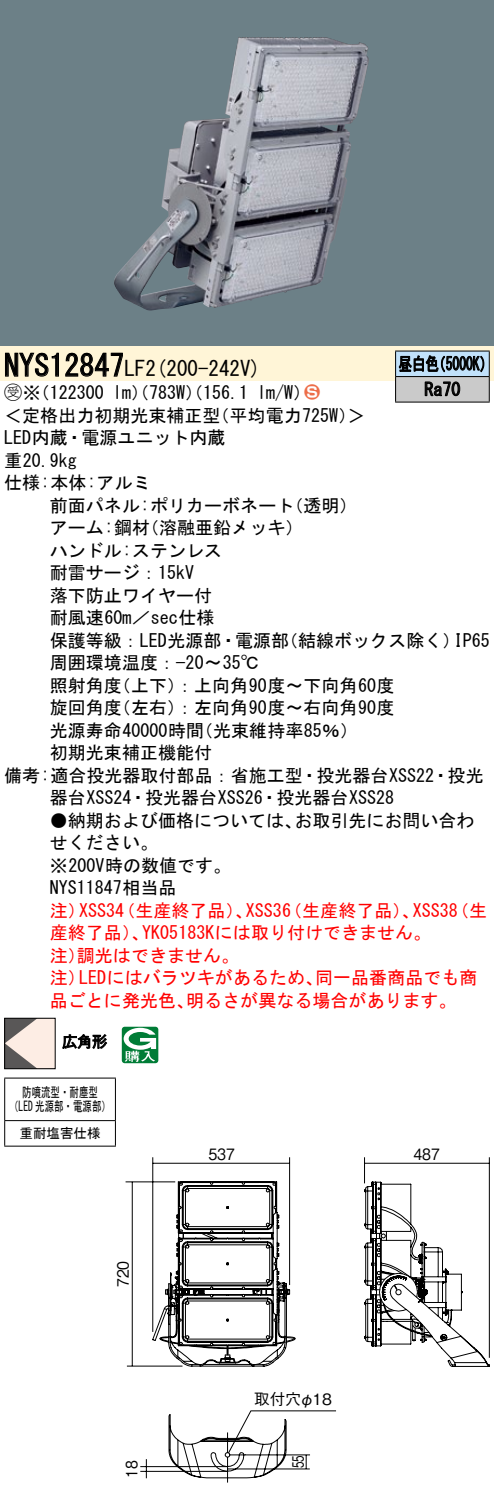
<style>
.page{position:relative;width:494px;height:1498px;background:#fff}
.page>*{position:absolute;margin:0;border:0;box-sizing:border-box;transform-origin:0 0}
.t1{font:30px "MS Gothic";color:#000}
.t2{font:21px "MS Gothic";color:#000}
.t3{font:18px/22.5px "MS Gothic";color:#000}
.t4{font:18px/22.5px "MS Gothic";color:#f00}
.t5{font:18px/25.5px "MS Gothic";color:#000;scale:.75 1}
.t6{font:18px "Ford Classification 1";color:#ed6d48}
.t7{font:15.6px "Gothic BBB Pro Medium 90 pv RKSJ H";color:#000;scale:.9 1}
.t8{font:15.6px "Gothic BBB Pro Medium 90 pv RKSJ H";color:#000}
.t9{font:15.6px "Gothic BBB Pro Medium 90 pv RKSJ H";color:#000;scale:.65 1}
.t10{font:15.3px "Gothic BBB Pro Medium 90 pv RKSJ H";color:#000}
.t11{font:13.5px/14.1px "MS Gothic";color:#000;text-align:center;scale:.7 1}
.t12{font:13.5px "MS Gothic";color:#000}
.s1{font-family:"Ford Classification 1"}
.s2{color:#fff}
</style>
<div class="page">
<div style="left:0;top:0;width:493px;height:346px;background:#6c8087"></div>
<img style="left:114px;top:37px;width:204px;height:273px">
<div style="left:0;top:346px;width:493px;height:34px;background:#fff5d7"></div>
<svg style="left:5px;top:352px;width:54px;height:25px"></svg>
<svg style="left:65px;top:352px;width:58px;height:25px"></svg>
<svg style="left:6px;top:1019px;width:47px;height:48px;background:#cbbfb9"></svg>
<div style="left:4px;top:1017px;width:51px;height:52px;border:1px solid #000"></div>
<svg style="left:62px;top:1034px;width:45px;height:15px"></svg>
<svg style="left:122px;top:1026px;width:36px;height:37px"></svg>
<hr style="left:4px;top:1077px;width:112px;height:1px;background:#000">
<hr style="left:4px;top:1078px;width:1px;height:42px;background:#000">
<hr style="left:115px;top:1078px;width:1px;height:42px;background:#000">
<hr style="left:4px;top:1120px;width:112px;height:1px;background:#000">
<svg style="left:4px;top:1121px;width:1px;height:24px"></svg>
<svg style="left:115px;top:1121px;width:1px;height:24px"></svg>
<hr style="left:4px;top:1145px;width:112px;height:1px;background:#000">
<hr style="left:395px;top:350px;width:94px;height:1px;background:#000">
<hr style="left:395px;top:401px;width:94px;height:1px;background:#000">
<svg style="left:394px;top:351px;width:95px;height:50px;background:#97a2aa"></svg>
<svg style="left:125px;top:1157px;width:337px;height:210px"></svg>
<hr style="left:364px;top:1162px;width:125px;height:1px;background:#000">
<hr style="left:488px;top:1157px;width:1px;height:200px;background:#000">
<svg style="left:363px;top:1157px;width:1px;height:26px"></svg>
<svg style="left:168px;top:1410px;width:168px;height:72px"></svg>
<svg style="left:146px;top:1459px;width:1px;height:19px"></svg>
<hr style="left:140px;top:1466px;width:87px;height:1px;background:#000">
<hr style="left:140px;top:1470px;width:87px;height:1px;background:#000">
<svg style="left:411px;top:1320px;width:5px;height:20px"></svg>
<h1 class="t1" style="left:4px;top:350px;width:122px">NYS12847</h1>
<p class="t2" style="left:124px;top:358px;width:138px">LF (2 200-242 (V</p>
<p class="t3" style="left:4px;top:381px;width:101px"><span class="s1">B</span>※（122300</p>
<p class="t3" style="left:113px;top:381px;width:136px">lm）（783 ）（W 156.1</p>
<p class="t3" style="left:257px;top:381px;width:55px">l m (W/</p>
<p class="t6" style="left:304px;top:383px;width:17px">2<span class="s2">3</span></p>
<p class="t3" style="left:4px;top:404px;width:223px">＜定格出力初期光束補正型<br>LED内蔵・電源ユニット内蔵重20.9kg<br>仕様:本体:アルミ</p>
<p class="t3" style="left:211px;top:404px;width:155px">（平均電力725 &lt;(W</p>
<p class="t3" style="left:141px;top:494px;width:164px;text-indent:-91px">前面パネル:ポリカーボネート（溶融亜鉛メッキ(</p>
<p class="t3" style="left:285px;top:494px;width:73px">（透明(</p>
<p class="t3" style="left:50px;top:516px;width:174px">アーム:鋼材<br>ハンドル:ステンレス耐雷サージ：15kV<br>落下防止ワイヤー付耐風速60 ／m sec仕様</p>
<p class="t5" style="left:424px;top:351px;width:49px;text-indent:-26px">昼白色<br>Ra70</p>
<p class="t5" style="left:432px;top:351px;width:82px">（5000 (K</p>
<p class="t3" style="left:280px;top:629px;width:182px">（結線ボックス除く）</p>
<p class="t3" style="left:50px;top:629px;width:240px">保護等級：LED光源部・電源部周囲環境温度：−20〜35°C</p>
<p class="t3" style="left:113px;top:674px;width:283px">（上下：）上向角90度〜下向角60度</p>
<p class="t3" style="left:113px;top:674px;width:283px;text-indent:-63px">照射角度<br>（左右：）左向角90度〜右向角90度</p>
<p class="t3" style="left:50px;top:696px;width:73px">旋回角度</p>
<p class="t3" style="left:453px;top:629px;width:37px">IP65</p>
<p class="t3" style="left:50px;top:719px;width:156px">光源寿命40000時間</p>
<p class="t3" style="left:50px;top:741px;width:163px">初期光束補正機能付</p>
<p class="t3" style="left:4px;top:764px;width:480px">備考:適合投光器取付部品：省施工型・投光器台XSS22・投光</p>
<p class="t3" style="left:50px;top:786px;width:345px">器台XSS24・投光器台XSS26・投光器台XSS28</p>
<p class="t3" style="left:294px;top:809px;width:182px">お取引先にお問い合わ</p>
<p class="t3" style="left:195px;top:719px;width:164px">（光束維持率85％(</p>
<p class="t3" style="left:50px;top:809px;width:253px">●納期および価格については、せください。<br>※200V時の数値です。<br>NYS11847相当品</p>
<p class="t4" style="left:117px;top:899px;width:136px">（生産終了品）、</p>
<p class="t4" style="left:284px;top:899px;width:136px">（生産終了品）、</p>
<p class="t4" style="left:50px;top:899px;width:37px">注）</p>
<p class="t4" style="left:450px;top:899px;width:37px">（生</p>
<p class="t4" style="left:79px;top:899px;width:46px">XSS34</p>
<p class="t4" style="left:246px;top:899px;width:46px">XSS36</p>
<p class="t4" style="left:412px;top:899px;width:46px">XSS38</p>
<p class="t4" style="left:77px;top:921px;width:163px;text-indent:-27px">産終了品）、<br>調光はできません。</p>
<p class="t4" style="left:142px;top:921px;width:290px">YK05183Kには取り付けできません。</p>
<p class="t4" style="left:50px;top:944px;width:37px">注）</p>
<p class="t4" style="left:79px;top:966px;width:245px">LEDにはバラツキがあるため、</p>
<p class="t4" style="left:315px;top:966px;width:163px">同一品番商品でも商</p>
<p class="t4" style="left:50px;top:966px;width:37px">注）</p>
<p class="t4" style="left:50px;top:989px;width:145px">品ごとに発光色、</p>
<p class="t10" style="left:62px;top:1029px;width:46px">広角形</p>
<p class="t11" style="left:9px;top:1085px;width:147px">防噴流型・耐塵型（LED 光源部・電源部(</p>
<p class="t12" style="left:19px;top:1126px;width:82px">重耐塩害仕様</p>
<p class="t4" style="left:186px;top:989px;width:272px">明るさが異なる場合があります。</p>
<p class="t7" style="left:110px;top:1287px;width:31px;rotate:-90deg">720</p>
<p class="t7" style="left:119px;top:1478px;width:21px;rotate:-90deg">18</p>
<p class="t7" style="left:208px;top:1141px;width:31px">537</p>
<p class="t8" style="left:254px;top:1386px;width:79px">取付穴φ18</p>
<p class="t9" style="left:285px;top:1468px;width:21px;rotate:-90deg">55</p>
<p class="t7" style="left:413px;top:1141px;width:31px">487</p>
</div>
